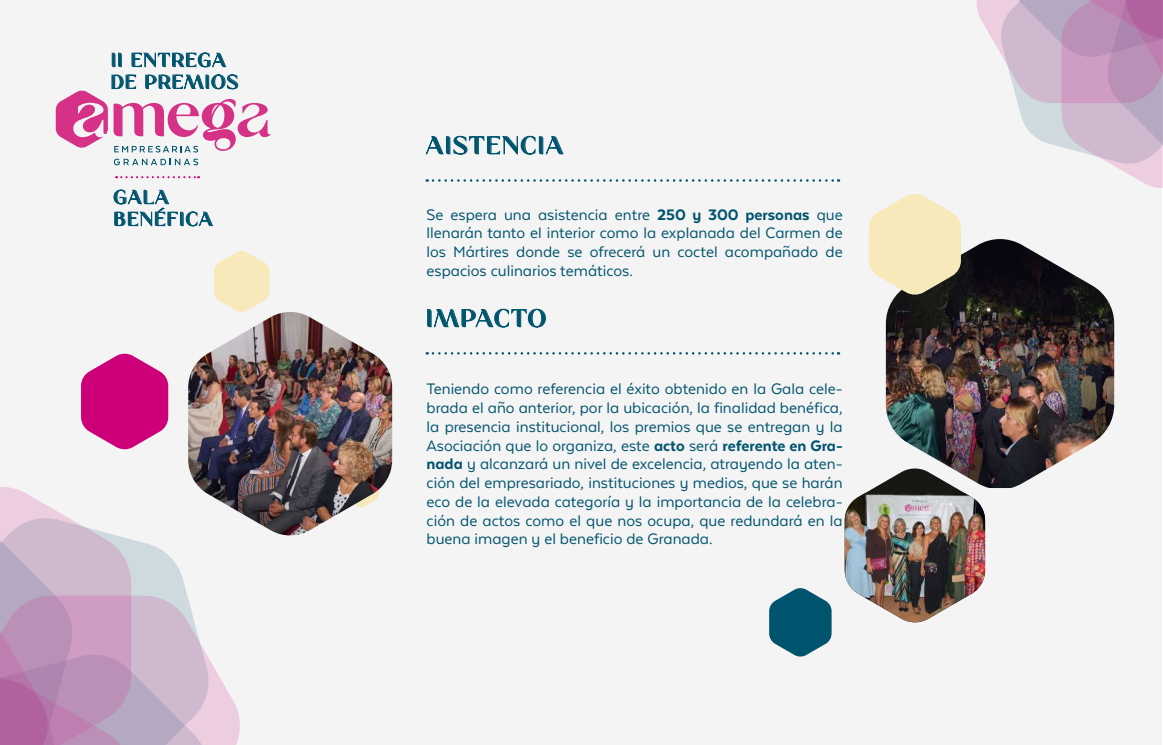
<style>
.page{position:relative;width:1163px;height:745px;background:#fff}
.page>*{position:absolute;margin:0;border:0;box-sizing:border-box;transform-origin:0 0}
.t1{font:31.12px "Monea Alegante";letter-spacing:.05em;color:#00546d}
.t2{font:24.38px/21.9px "Monea Alegante";letter-spacing:.05em;color:#00546d}
.t3{font:17.5px/18.8px "Texta Alt";color:#00546d;text-align:justify}
.s1{font-weight:800}
</style>
<div class="page">
<div style="left:0;top:0;width:1161px;height:744px;background:#f4f4f4"></div>
<svg style="left:427px;top:179px;width:412px;height:3px"></svg>
<svg style="left:425px;top:136px;width:139px;height:19px"></svg>
<svg style="left:427px;top:308px;width:119px;height:19px"></svg>
<svg style="left:81px;top:353px;width:87px;height:96px"></svg>
<img style="left:188px;top:312px;width:204px;height:224px">
<svg style="left:214px;top:251px;width:56px;height:61px"></svg>
<img style="left:886px;top:239px;width:228px;height:248px">
<svg style="left:865px;top:467px;width:120px;height:156px"></svg>
<img style="left:844px;top:493px;width:141px;height:129px">
<svg style="left:769px;top:588px;width:62px;height:68px"></svg>
<svg style="left:427px;top:352px;width:412px;height:2px"></svg>
<svg style="left:869px;top:194px;width:92px;height:101px"></svg>
<svg style="left:209px;top:659px;width:31px;height:85px;fill:#edcde0"></svg>
<svg style="left:0;top:486px;width:209px;height:258px"></svg>
<svg style="left:976px;top:0;width:187px;height:188px"></svg>
<svg style="left:114px;top:189px;width:99px;height:37px"></svg>
<svg style="left:112px;top:53px;width:10px;height:14px"></svg>
<svg style="left:132px;top:52px;width:94px;height:15px"></svg>
<svg style="left:56px;top:74px;width:214px;height:78px"></svg>
<svg style="left:114px;top:158px;width:84px;height:7px"></svg>
<svg style="left:116px;top:176px;width:83px;height:2px"></svg>
<h2 class="t2" style="left:111px;top:50px;width:129px">II ENTREGA<br>DE PREMIOS</h2>
<h2 class="t2" style="left:114px;top:187px;width:101px">GALA<br>BENÉFICA</h2>
<h1 class="t1" style="left:426px;top:131px;width:139px">AISTENCIA</h1>
<p class="t3" style="left:426px;top:205px;width:418px">Se espera una asistencia entre <span class="s1">250 y 300 personas</span> que llenarán tanto el interior como la explanada del Carmen de los Mártires donde se ofrecerá un coctel acompañado de espacios culinarios temáticos.</p>
<h1 class="t1" style="left:426px;top:304px;width:121px">IMPACTO</h1>
<p class="t3" style="left:426px;top:379px;width:418px">Teniendo como referencia el éxito obtenido en la Gala cele&shy;brada el año anterior, por la ubicación, la finalidad benéfica, la presencia institucional, los premios que se entregan y la Asociación que lo organiza, este <span class="s1">acto</span> será <span class="s1">referente en Gra&shy;nada</span> y alcanzará un nivel de excelencia, atrayendo la aten&shy;ción del empresariado, instituciones y medios, que se harán eco de la elevada categoría y la importancia de la celebra&shy;ción de actos como el que nos ocupa, que redundará en la buena imagen y el beneficio de Granada.</p>
</div>
